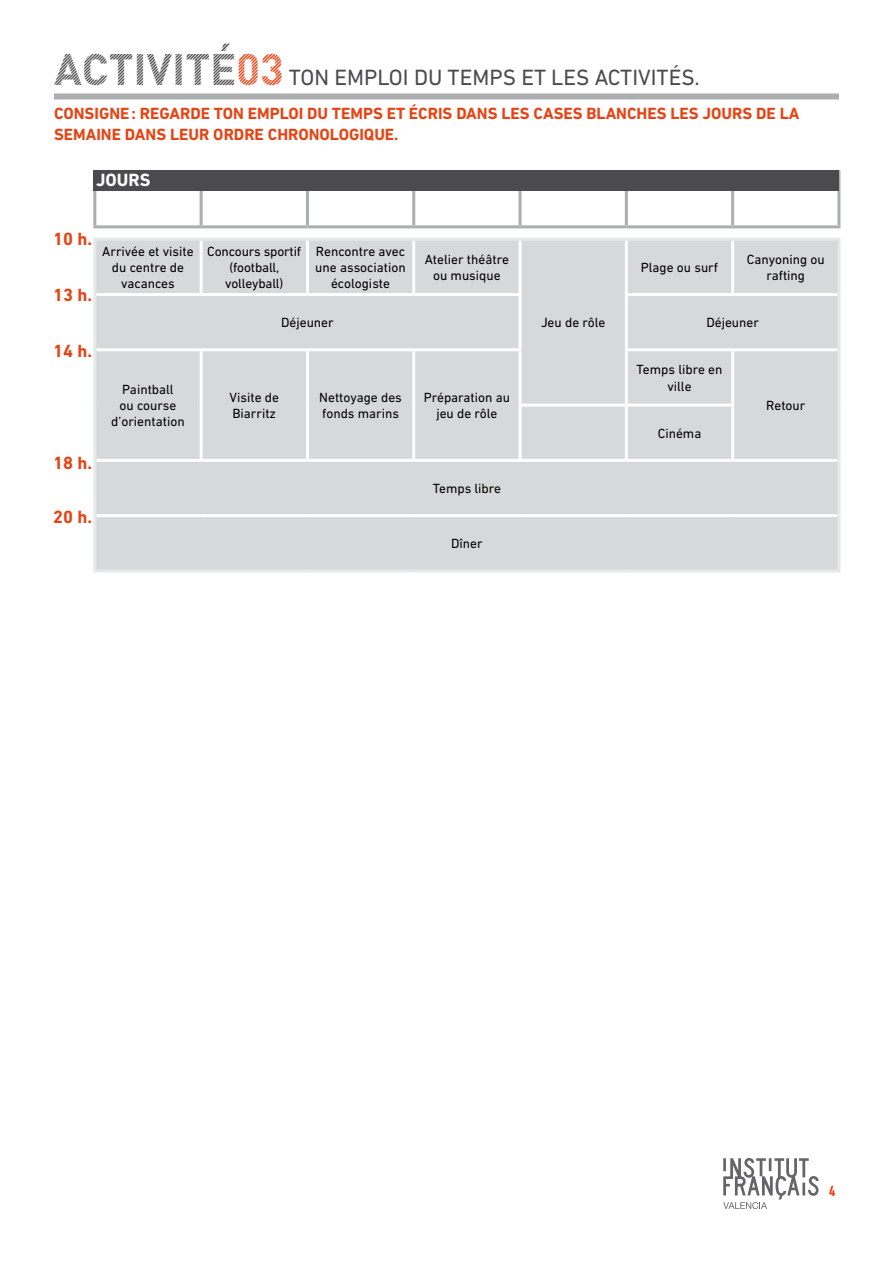
<style>
.page{position:relative;width:893px;height:1263px;background:#fff}
.page>*{position:absolute;margin:0;border:0;box-sizing:border-box;transform-origin:0 0}
.t1{font:43.5px "DINBOLDTRAM";color:#4b4b4d}
.t2{font:22.5px "DIN Next LT Pro";color:#4b4b4d}
.t3{font:700 18px "DIN Next LT Pro";color:#e64415}
.t4{font:700 18px "DIN Next LT Pro";color:#fff}
.t5{font:700 16.5px/21px "DIN Next LT Pro";color:#e64415}
.t6{font:700 condensed 15px "DIN Next LT Pro";color:#e64415}
.t7{font:13.5px/16.2px "DIN Next LT Pro";color:#000;text-align:center}
.s1{font-family:"DINBOLDTRAM";font-size:43.5px}
.s2{font-family:"DINBOLDTRAM";font-size:43.5px;color:#e64415}
</style>
<div class="page">
<svg style="left:723px;top:1158px;width:96px;height:51px"></svg>
<div style="left:54px;top:93px;width:785px;height:6px;background:#acadaf"></div>
<hr style="left:93px;top:173px;width:3px;height:52px;background:#acadaf">
<hr style="left:200px;top:173px;width:3px;height:52px;background:#acadaf">
<hr style="left:306px;top:173px;width:3px;height:52px;background:#acadaf">
<hr style="left:412px;top:173px;width:3px;height:52px;background:#acadaf">
<hr style="left:519px;top:173px;width:3px;height:52px;background:#acadaf">
<hr style="left:625px;top:173px;width:3px;height:52px;background:#acadaf">
<hr style="left:733px;top:170px;width:107px;height:3px;background:#acadaf">
<hr style="left:731px;top:173px;width:3px;height:52px;background:#acadaf">
<hr style="left:837px;top:173px;width:3px;height:52px;background:#acadaf">
<hr style="left:93px;top:225px;width:108px;height:3px;background:#acadaf">
<hr style="left:201px;top:225px;width:106px;height:3px;background:#acadaf">
<hr style="left:307px;top:225px;width:107px;height:3px;background:#acadaf">
<hr style="left:414px;top:225px;width:106px;height:3px;background:#acadaf">
<hr style="left:520px;top:225px;width:106px;height:3px;background:#acadaf">
<hr style="left:626px;top:225px;width:107px;height:3px;background:#acadaf">
<hr style="left:733px;top:225px;width:107px;height:3px;background:#acadaf">
<div style="left:96px;top:241px;width:741px;height:328px;background:#d7d8d9"></div>
<hr style="left:200px;top:241px;width:3px;height:52px;background:#fff">
<hr style="left:306px;top:241px;width:3px;height:52px;background:#fff">
<hr style="left:412px;top:241px;width:3px;height:52px;background:#fff">
<hr style="left:519px;top:241px;width:3px;height:52px;background:#fff">
<hr style="left:625px;top:241px;width:3px;height:52px;background:#fff">
<hr style="left:731px;top:241px;width:3px;height:52px;background:#fff">
<hr style="left:96px;top:293px;width:105px;height:3px;background:#fff">
<hr style="left:201px;top:293px;width:106px;height:3px;background:#fff">
<hr style="left:307px;top:293px;width:107px;height:3px;background:#fff">
<hr style="left:414px;top:293px;width:108px;height:3px;background:#fff">
<hr style="left:519px;top:296px;width:3px;height:52px;background:#fff">
<hr style="left:625px;top:293px;width:108px;height:3px;background:#fff">
<hr style="left:625px;top:296px;width:3px;height:52px;background:#fff">
<hr style="left:733px;top:293px;width:104px;height:3px;background:#fff">
<hr style="left:96px;top:348px;width:105px;height:3px;background:#fff">
<hr style="left:201px;top:348px;width:106px;height:3px;background:#fff">
<hr style="left:200px;top:351px;width:3px;height:54px;background:#fff">
<hr style="left:307px;top:348px;width:107px;height:3px;background:#fff">
<hr style="left:306px;top:351px;width:3px;height:54px;background:#fff">
<hr style="left:414px;top:348px;width:108px;height:3px;background:#fff">
<hr style="left:412px;top:351px;width:3px;height:54px;background:#fff">
<hr style="left:519px;top:351px;width:3px;height:53px;background:#fff">
<hr style="left:200px;top:405px;width:3px;height:54px;background:#fff">
<hr style="left:306px;top:405px;width:3px;height:54px;background:#fff">
<hr style="left:412px;top:405px;width:3px;height:54px;background:#fff">
<hr style="left:625px;top:348px;width:108px;height:3px;background:#fff">
<hr style="left:625px;top:351px;width:3px;height:53px;background:#fff">
<hr style="left:733px;top:348px;width:104px;height:3px;background:#fff">
<hr style="left:731px;top:351px;width:3px;height:53px;background:#fff">
<hr style="left:519px;top:404px;width:107px;height:3px;background:#fff">
<hr style="left:519px;top:407px;width:3px;height:52px;background:#fff">
<hr style="left:626px;top:404px;width:108px;height:3px;background:#fff">
<hr style="left:625px;top:407px;width:3px;height:52px;background:#fff">
<hr style="left:731px;top:407px;width:3px;height:52px;background:#fff">
<hr style="left:96px;top:459px;width:105px;height:3px;background:#fff">
<hr style="left:201px;top:459px;width:106px;height:3px;background:#fff">
<hr style="left:307px;top:459px;width:107px;height:3px;background:#fff">
<hr style="left:414px;top:459px;width:106px;height:3px;background:#fff">
<hr style="left:520px;top:459px;width:106px;height:3px;background:#fff">
<hr style="left:626px;top:459px;width:107px;height:3px;background:#fff">
<hr style="left:733px;top:459px;width:104px;height:3px;background:#fff">
<hr style="left:96px;top:514px;width:105px;height:3px;background:#fff">
<hr style="left:201px;top:514px;width:106px;height:3px;background:#fff">
<hr style="left:307px;top:514px;width:107px;height:3px;background:#fff">
<hr style="left:414px;top:514px;width:106px;height:3px;background:#fff">
<hr style="left:520px;top:514px;width:106px;height:3px;background:#fff">
<hr style="left:626px;top:514px;width:107px;height:3px;background:#fff">
<hr style="left:733px;top:514px;width:104px;height:3px;background:#fff">
<hr style="left:93px;top:241px;width:3px;height:53px;background:#e7e8e9">
<hr style="left:837px;top:241px;width:3px;height:53px;background:#e7e8e9">
<hr style="left:93px;top:294px;width:3px;height:56px;background:#e7e8e9">
<hr style="left:837px;top:294px;width:3px;height:56px;background:#e7e8e9">
<hr style="left:93px;top:350px;width:3px;height:55px;background:#e7e8e9">
<hr style="left:93px;top:405px;width:3px;height:55px;background:#e7e8e9">
<hr style="left:837px;top:350px;width:3px;height:55px;background:#e7e8e9">
<hr style="left:837px;top:405px;width:3px;height:55px;background:#e7e8e9">
<hr style="left:93px;top:460px;width:3px;height:56px;background:#e7e8e9">
<hr style="left:837px;top:460px;width:3px;height:56px;background:#e7e8e9">
<hr style="left:93px;top:516px;width:3px;height:53px;background:#e7e8e9">
<hr style="left:837px;top:516px;width:3px;height:53px;background:#e7e8e9">
<hr style="left:93px;top:569px;width:108px;height:3px;background:#e7e8e9">
<hr style="left:201px;top:569px;width:106px;height:3px;background:#e7e8e9">
<hr style="left:307px;top:569px;width:107px;height:3px;background:#e7e8e9">
<hr style="left:414px;top:569px;width:106px;height:3px;background:#e7e8e9">
<hr style="left:520px;top:569px;width:106px;height:3px;background:#e7e8e9">
<hr style="left:626px;top:569px;width:107px;height:3px;background:#e7e8e9">
<hr style="left:733px;top:569px;width:107px;height:3px;background:#e7e8e9">
<hr style="left:93px;top:238px;width:108px;height:3px;background:#e7e8e9">
<hr style="left:201px;top:238px;width:106px;height:3px;background:#e7e8e9">
<hr style="left:307px;top:238px;width:107px;height:3px;background:#e7e8e9">
<hr style="left:414px;top:238px;width:106px;height:3px;background:#e7e8e9">
<hr style="left:520px;top:238px;width:106px;height:3px;background:#e7e8e9">
<hr style="left:626px;top:238px;width:107px;height:3px;background:#e7e8e9">
<hr style="left:733px;top:238px;width:107px;height:3px;background:#e7e8e9">
<div style="left:93px;top:170px;width:746px;height:20px;background:#4b4b4d"></div>
<h1 class="t1" style="left:54px;top:41px;width:76px">Activit</h1>
<h2 class="t2" style="left:210px;top:64px;width:491px"><span class="s1">é</span><span class="s2">03</span> ton emploi du temps et les activités.</h2>
<p class="t5" style="left:54px;top:103px;width:747px">CONSIGNE: REGARDE TON EMPLOI DU TEMPS ET ÉCRIS DANS LES CASES BLANCHES LES JOURS DE LA<br>SEMAINE DANS LEUR ORDRE CHRONOLOGIQUE.</p>
<h3 class="t4" style="left:96px;top:170px;width:55px">JOU RS</h3>
<h3 class="t3" style="left:53px;top:229px;width:40px">10 H.</h3>
<h3 class="t3" style="left:53px;top:284px;width:40px">13 H.</h3>
<p class="t7" style="left:102px;top:243px;width:93px">Arrivée et visite du centre de vacances</p>
<p class="t7" style="left:207px;top:243px;width:95px">Concours sportif (football, volleyball)</p>
<p class="t7" style="left:315px;top:243px;width:92px">Rencontre avec une association écologiste</p>
<p class="t7" style="left:425px;top:251px;width:86px">Atelier théâtre ou musique</p>
<p class="t7" style="left:641px;top:259px;width:79px">Plage ou surf</p>
<p class="t7" style="left:747px;top:251px;width:79px">Canyoning ou rafting</p>
<h3 class="t3" style="left:53px;top:340px;width:40px">14 H.</h3>
<h3 class="t3" style="left:53px;top:452px;width:40px">18 H.</h3>
<h3 class="t3" style="left:53px;top:506px;width:40px">20 H.</h3>
<p class="t7" style="left:281px;top:314px;width:54px">Déjeuner</p>
<p class="t7" style="left:706px;top:314px;width:54px">Déjeuner</p>
<p class="t7" style="left:541px;top:314px;width:66px">Jeu de rôle</p>
<p class="t7" style="left:111px;top:381px;width:75px">Paintball<br>ou course d’orientation</p>
<p class="t7" style="left:230px;top:389px;width:51px;text-align:left">Visite de<br>Biarritz</p>
<p class="t7" style="left:319px;top:389px;width:84px;text-align:left">N ettoyage des fonds marins</p>
<p class="t7" style="left:424px;top:389px;width:88px">Préparation au jeu de rôle</p>
<p class="t7" style="left:637px;top:362px;width:87px">Temps libre en ville</p>
<p class="t7" style="left:658px;top:425px;width:45px">Cinéma</p>
<p class="t7" style="left:766px;top:397px;width:41px">Retour</p>
<p class="t7" style="left:433px;top:480px;width:70px">Temps libre</p>
<p class="t7" style="left:451px;top:535px;width:33px">Dîner</p>
<p class="t6" style="left:829px;top:1182px;width:8px">4</p>
</div>
